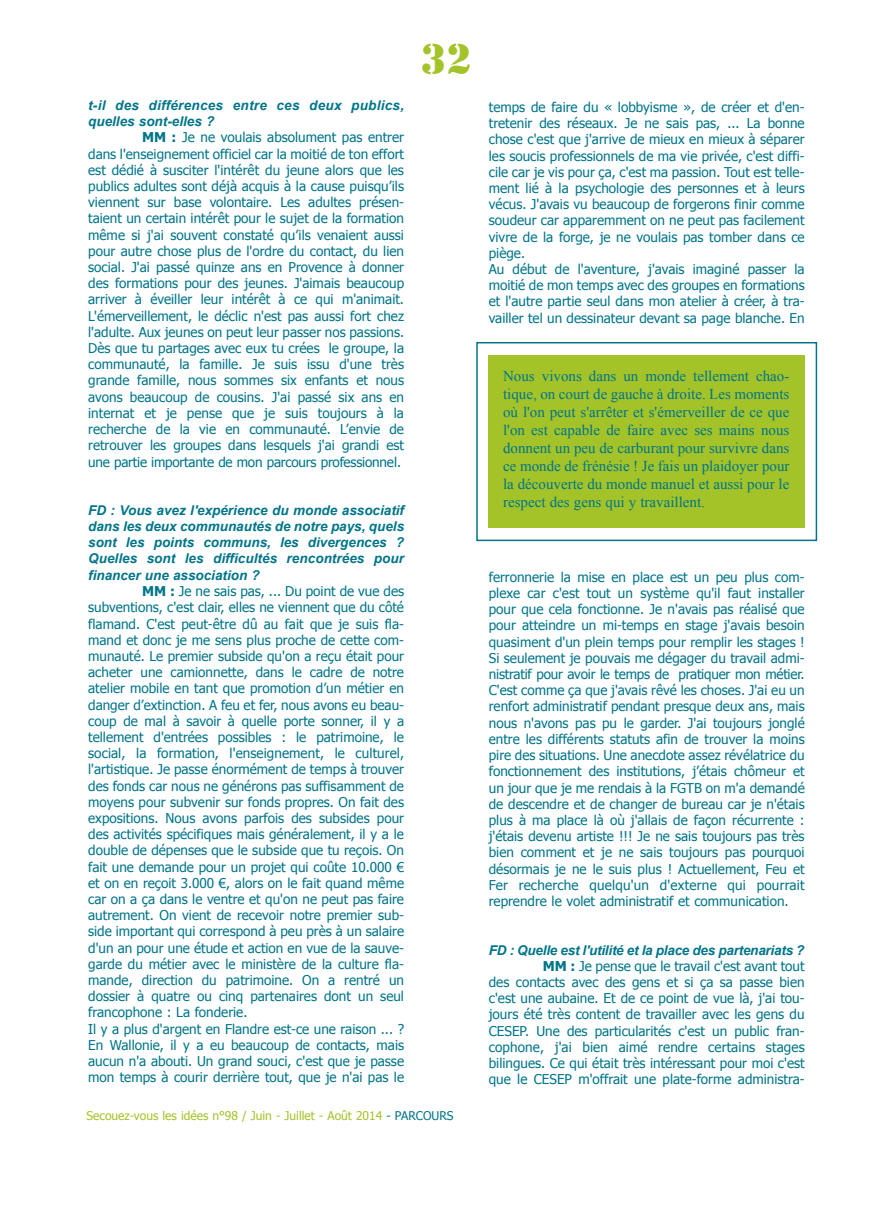
<style>
.page{position:relative;width:893px;height:1212px;background:#fff}
.page>*{position:absolute;margin:0;border:0;box-sizing:border-box;transform-origin:0 0}
.t1{font:45px "Stencil";color:#a3c329}
.t2{font:15px/18px "Times New Roman";color:#00758a;text-align:justify}
.t3{font:13.5px/16.2px "Tahoma";color:#00758a;text-align:justify}
.t4{font:italic 700 13.5px/16.4px "Arial";color:#00758a;text-align:justify}
.t5{font:italic 700 13.5px/16.6px "Arial";letter-spacing:.02em;color:#00758a}
.t6{font:12px "Tahoma";color:#a3c329}
.s1{font-weight:700}
.s2{color:#00758a}
</style>
<div class="page">
<div style="left:476px;top:342px;width:341px;height:199px;border:2px solid #00758a"></div>
<div style="left:488px;top:356px;width:316px;height:172px;background:#a3c329"></div>
<p class="t5" style="left:88px;top:96px;width:317px">t-il des différences entre ces deux publics, quelles sont-elles ?</p>
<p class="t3" style="left:88px;top:129px;width:317px;text-indent:54px"><span class="s1">MM :</span> Je ne voulais absolument pas entrer dans l'enseignement officiel car la moitié de ton effort est dédié à susciter l'intérêt du jeune alors que les publics adultes sont déjà acquis à la cause puisqu’ils viennent sur base volontaire. Les adultes présen&shy;taient un certain intérêt pour le sujet de la formation même si j'ai souvent constaté qu’ils venaient aussi pour autre chose plus de l'ordre du contact, du lien social. J'ai passé quinze ans en Provence à donner des formations pour des jeunes. J'aimais beaucoup arriver à éveiller leur intérêt à ce qui m'animait.<br>L'émerveillement, le déclic n'est pas aussi fort chez l'adulte. Aux jeunes on peut leur passer nos passions.<br>Dès que tu partages avec eux tu crées le groupe, la communauté, la famille. Je suis issu d'une très grande famille, nous sommes six enfants et nous avons beaucoup de cousins. J'ai passé six ans en internat et je pense que je suis toujours à la recherche de la vie en communauté. L’envie de retrouver les groupes dans lesquels j'ai grandi est une partie importante de mon parcours professionnel.</p>
<p class="t4" style="left:88px;top:502px;width:317px">FD : Vous avez l'expérience du monde associatif dans les deux communautés de notre pays, quels sont les points communs, les divergences ?<br>Quelles sont les difficultés rencontrées pour financer une association ?</p>
<p class="t3" style="left:88px;top:583px;width:317px;text-align:left;text-indent:54px"><span class="s1">MM :</span> Je ne sais pas, ... Du point de vue des subventions, c'est clair, elles ne viennent que du côté flamand. C'est peut-être dû au fait que je suis fla&shy;mand et donc je me sens plus proche de cette com&shy;munauté. Le premier subside qu'on a reçu était pour acheter une camionnette, dans le cadre de notre atelier mobile en tant que promotion d’un métier en danger d’extinction. A feu et fer, nous avons eu beau&shy;coup de mal à savoir à quelle porte sonner, il y a tellement d'entrées possibles : le patrimoine, le social, la formation, l'enseignement, le culturel, l'artistique. Je passe énormément de temps à trouver des fonds car nous ne générons pas suffisamment de moyens pour subvenir sur fonds propres. On fait des expositions. Nous avons parfois des subsides pour des activités spécifiques mais généralement, il y a le double de dépenses que le subside que tu reçois. On fait une demande pour un projet qui coûte 10.000 € et on en reçoit 3.000 €, alors on le fait quand même car on a ça dans le ventre et qu'on ne peut pas faire autrement. On vient de recevoir notre premier sub&shy;side important qui correspond à peu près à un salaire d'un an pour une étude et action en vue de la sauve&shy;garde du métier avec le ministère de la culture fla&shy;mande, direction du patrimoine. On a rentré un dossier à quatre ou cinq partenaires dont un seul francophone : La fonderie.<br>Il y a plus d'argent en Flandre est-ce une raison ... ?<br>En Wallonie, il y a eu beaucoup de contacts, mais aucun n'a abouti. Un grand souci, c'est que je passe mon temps à courir derrière tout, que je n'ai pas le</p>
<h1 class="t1" style="left:421px;top:41px;width:53px">32</h1>
<p class="t6" style="left:87px;top:1107px;width:369px">Secouez-vous les idées n°98 / Juin - Juillet - Août 2014 <span class="s2">- PARCOURS</span></p>
<p class="t3" style="left:489px;top:99px;width:317px;text-align:left">temps de faire du « lobbyisme », de créer et d'en&shy;tretenir des réseaux. Je ne sais pas, ... La bonne chose c'est que j'arrive de mieux en mieux à séparer les soucis professionnels de ma vie privée, c'est diffi&shy;cile car je vis pour ça, c'est ma passion. Tout est telle&shy;ment lié à la psychologie des personnes et à leurs vécus. J'avais vu beaucoup de forgerons finir comme soudeur car apparemment on ne peut pas facilement vivre de la forge, je ne voulais pas tomber dans ce piège.<br>Au début de l'aventure, j'avais imaginé passer la moitié de mon temps avec des groupes en formations et l'autre partie seul dans mon atelier à créer, à tra&shy;vailler tel un dessinateur devant sa page blanche. En</p>
<p class="t2" style="left:503px;top:367px;width:288px">Nous vivons dans un monde tellement chao&shy;tique, on court de gauche à droite. Les moments où l'on peut s'arrêter et s'émerveiller de ce que l'on est capable de faire avec ses mains nous donnent un peu de carburant pour survivre dans ce monde de frénésie ! Je fais un plaidoyer pour la découverte du monde manuel et aussi pour le respect des gens qui y travaillent.</p>
<p class="t3" style="left:489px;top:568px;width:317px">ferronnerie la mise en place est un peu plus com&shy;plexe car c'est tout un système qu'il faut installer pour que cela fonctionne. Je n'avais pas réalisé que pour atteindre un mi-temps en stage j'avais besoin quasiment d'un plein temps pour remplir les stages !<br>Si seulement je pouvais me dégager du travail admi&shy;nistratif pour avoir le temps de pratiquer mon métier.<br>C'est comme ça que j'avais rêvé les choses. J'ai eu un renfort administratif pendant presque deux ans, mais nous n'avons pas pu le garder. J'ai toujours jonglé entre les différents statuts afin de trouver la moins pire des situations. Une anecdote assez révélatrice du fonctionnement des institutions, j’étais chômeur et un jour que je me rendais à la FGTB on m'a demandé de descendre et de changer de bureau car je n'étais plus à ma place là où j'allais de façon récurrente : j'étais devenu artiste !!! Je ne sais toujours pas très bien comment et je ne sais toujours pas pourquoi désormais je ne le suis plus ! Actuellement, Feu et Fer recherche quelqu'un d'externe qui pourrait reprendre le volet administratif et communication.</p>
<p class="t4" style="left:489px;top:942px;width:317px">FD : Quelle est l'utilité et la place des partenariats ?</p>
<p class="t3" style="left:489px;top:957px;width:317px;text-indent:54px"><span class="s1">MM :</span> Je pense que le travail c'est avant tout des contacts avec des gens et si ça sa passe bien c'est une aubaine. Et de ce point de vue là, j'ai tou&shy;jours été très content de travailler avec les gens du CESEP. Une des particularités c'est un public fran&shy;cophone, j'ai bien aimé rendre certains stages bilingues. Ce qui était très intéressant pour moi c'est que le CESEP m'offrait une plate-forme administra-</p>
</div>
